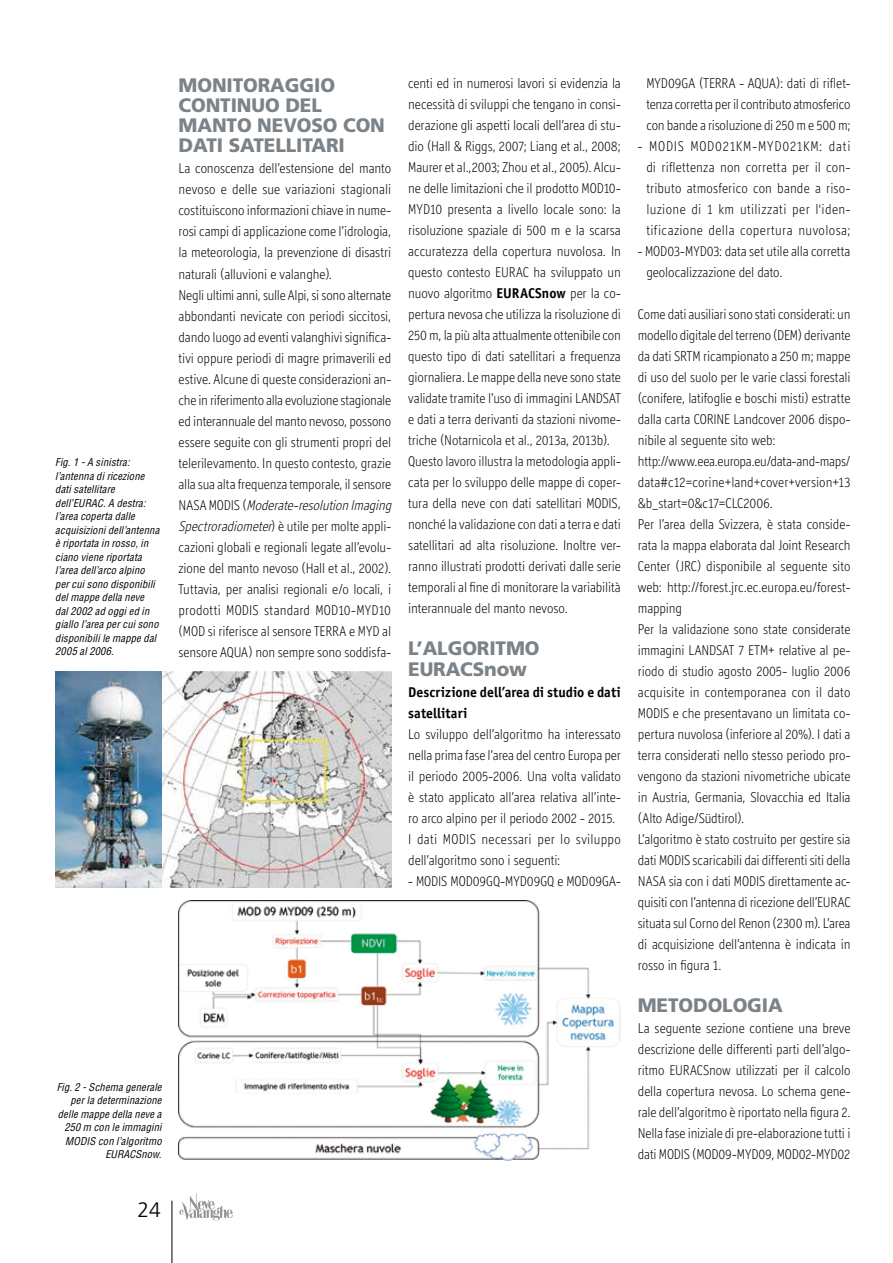
<style>
.page{position:relative;width:893px;height:1263px;background:#fff}
.page>*{position:absolute;margin:0;border:0;box-sizing:border-box;transform-origin:0 0}
.t1{font:300 21px "Frutiger";color:#000}
.t2{font:900 19.5px/20.2px "Frutiger";letter-spacing:-.005em;color:#7c8388}
.t3{font:300 14.25px/21px "Officina Display ITC";letter-spacing:-.005em;color:#000}
.t4{font:300 14.25px/21px "Officina Display ITC";letter-spacing:.025em;color:#000;text-align:center}
.t5{font:700 14.25px/21px "Officina Sans";letter-spacing:.005em;color:#000}
.t6{font:italic condensed 10.5px/13.5px "Helvetica";letter-spacing:.02em;color:#000}
.s1{font-style:italic}
.s2{font-family:"Officina Sans";font-weight:700}
</style>
<div class="page">
<img style="left:162px;top:671px;width:229px;height:216px">
<img style="left:55px;top:671px;width:107px;height:216px">
<img style="left:179px;top:901px;width:442px;height:260px">
<hr style="left:172px;top:1201px;width:1px;height:62px;background:#000">
<svg style="left:179px;top:1193px;width:54px;height:27px"></svg>
<p class="t6" style="left:55px;top:456px;width:106px">Fig. 1 - A sinistra: l’antenna di ricezione dati satellitare dell’EURAC. A destra: l’area coperta dalle acquisizioni dell’antenna è riportata in rosso, in ciano viene riportata l’area dell’arco alpino per cui sono disponibili del mappe della neve dal 2002 ad oggi ed in giallo l’area per cui sono disponibili le mappe dal<br>2005 al 2006.</p>
<h2 class="t2" style="left:179px;top:74px;width:208px">MONITORAGGIO<br>CONTINUO DEL<br>MANTO NEVOSO CON<br>DATI SATELLITARI</h2>
<p class="t3" style="left:179px;top:158px;width:218px">La conoscenza dell’estensione del manto nevoso e delle sue variazioni stagionali costituiscono informazioni chiave in nume&shy;rosi campi di applicazione come l’idrologia, la meteorologia, la prevenzione di disastri naturali (alluvioni e valanghe).<br>Negli ultimi anni, sulle Alpi, si sono alternate abbondanti nevicate con periodi siccitosi, dando luogo ad eventi valanghivi significa&shy;tivi oppure periodi di magre primaverili ed estive. Alcune di queste considerazioni an&shy;che in riferimento alla evoluzione stagionale ed interannuale del manto nevoso, possono essere seguite con gli strumenti propri del telerilevamento. In questo contesto, grazie alla sua alta frequenza temporale, il sensore N A S A M O D I S ( <span class="s1">Moderate-resolution Imaging Spectroradiometer</span>) è u t i l e p e r m o l t e a p p l i - cazioni globali e regionali legate all’evolu&shy;zione del manto nevoso (Hall et al., 2002).<br>Tuttavia, per analisi regionali e/o locali, i prodotti MODIS standard MOD10-MYD10 (MOD si riferisce al sensore TERRA e MYD al sensore AQUA) non sempre sono soddisfa-</p>
<p class="t3" style="left:408px;top:72px;width:214px">centi ed in numerosi lavori si evidenzia la necessità di sviluppi che tengano in consi&shy;derazione gli aspetti locali dell’area di stu&shy;dio (Hall &amp; Riggs, 2007; Liang et al., 2008; Maurer et al.,2003; Zhou et al., 2005). Alcu&shy;ne delle limitazioni che il prodotto MOD10- MYD10 presenta a livello locale sono: la risoluzione spaziale di 500 m e la scarsa accuratezza della copertura nuvolosa. In questo contesto EURAC ha sviluppato un nuovo algoritmo <span class="s2">EURACSnow</span> per la co&shy;pertura nevosa che utilizza la risoluzione di 250 m, la più alta attualmente ottenibile con questo tipo di dati satellitari a frequenza giornaliera. Le mappe della neve sono state validate tramite l’uso di immagini LANDSAT e dati a terra derivanti da stazioni nivome&shy;triche (Notarnicola et al., 2013a, 2013b).<br>Questo lavoro illustra la metodologia appli&shy;cata per lo sviluppo delle mappe di coper&shy;tura della neve con dati satellitari MODIS, nonché la validazione con dati a terra e dati satellitari ad alta risoluzione. Inoltre ver&shy;ranno illustrati prodotti derivati dalle serie temporali al fine di monitorare la variabilità interannuale del manto nevoso.</p>
<h2 class="t2" style="left:408px;top:637px;width:133px;line-height:21px">L’ALGORITMO<br>EURACSnow</h2>
<p class="t5" style="left:408px;top:681px;width:214px">Descrizione dell’area di studio e dati satellitari</p>
<p class="t3" style="left:408px;top:723px;width:214px">Lo sviluppo dell’algoritmo ha interessato nella prima fase l’area del centro Europa per il periodo 2005-2006. Una volta validato è stato applicato all’area relativa all’inte&shy;ro arco alpino per il periodo 2002 - 2015.<br>I dati MODIS necessari per lo sviluppo dell’algoritmo sono i seguenti:</p>
<p class="t3" style="left:408px;top:870px;width:214px">- MODIS MOD09GQ-MYD09GQ e MOD09GA-</p>
<p class="t6" style="left:57px;top:1080px;width:106px;text-align:right">Fig. 2 - Schema generale per la determinazione delle mappe della neve a<br>250 m con le immagini<br>MODIS con l’algoritmo<br>EURACSnow.</p>
<h1 class="t1" style="left:138px;top:1198px;width:25px">24</h1>
<p class="t3" style="left:646px;top:72px;width:206px;text-align:justify">MYD09GA (TERRA - AQUA): dati di riflet&shy;tenza corretta per il contributo atmosferico con bande a risoluzione di 250 m e 500 m;</p>
<p class="t4" style="left:638px;top:135px;width:214px">- MODIS MOD021KM-MYD021KM: dati di riflettenza non corretta per il con&shy;tributo atmosferico con bande a riso&shy;luzione di 1 km utilizzati per l'iden&shy;tificazione della copertura nuvolosa;</p>
<p class="t3" style="left:646px;top:240px;width:206px;text-indent:-9px">- MOD03-MYD03: data set utile alla corretta geolocalizzazione del dato.</p>
<p class="t3" style="left:638px;top:303px;width:214px">Come dati ausiliari sono stati considerati: un modello digitale del terreno (DEM) derivante da dati SRTM ricampionato a 250 m; mappe di uso del suolo per le varie classi forestali (conifere, latifoglie e boschi misti) estratte dalla carta CORINE Landcover 2006 dispo&shy;nibile al seguente sito web: http://www.eea.europa.eu/data-and-maps/ data#c12=corine+land+cover+version+13 &amp;b_start=0&amp;c17=CLC2006.<br>Per l’area della Svizzera, è stata conside&shy;rata la mappa elaborata dal Joint Research Center (JRC) disponibile al seguente sito web: http://forest.jrc.ec.europa.eu/forest&shy;mapping<br>Per la validazione sono state considerate immagini LANDSAT 7 ETM+ relative al pe&shy;riodo di studio agosto 2005- luglio 2006 acquisite in contemporanea con il dato MODIS e che presentavano un limitata co&shy;pertura nuvolosa (inferiore al 20%). I dati a terra considerati nello stesso periodo pro&shy;vengono da stazioni nivometriche ubicate in Austria, Germania, Slovacchia ed Italia (Alto Adige/Südtirol).<br>L’algoritmo è stato costruito per gestire sia dati MODIS scaricabili dai differenti siti della NASA sia con i dati MODIS direttamente ac&shy;quisiti con l’antenna di ricezione dell’EURAC situata sul Corno del Renon (2300 m). L’area di acquisizione dell’antenna è indicata in rosso in figura 1.</p>
<h2 class="t2" style="left:638px;top:995px;width:146px">METODOLOGIA</h2>
<p class="t3" style="left:638px;top:1017px;width:214px;text-align:justify">La seguente sezione contiene una breve descrizione delle differenti parti dell’algo&shy;ritmo EURACSnow utilizzati per il calcolo della copertura nevosa. Lo schema gene&shy;rale dell’algoritmo è riportato nella figura 2.<br>Nella fase iniziale di pre-elaborazione tutti i dati MODIS (MOD09-MYD09, MOD02-MYD02</p>
</div>
